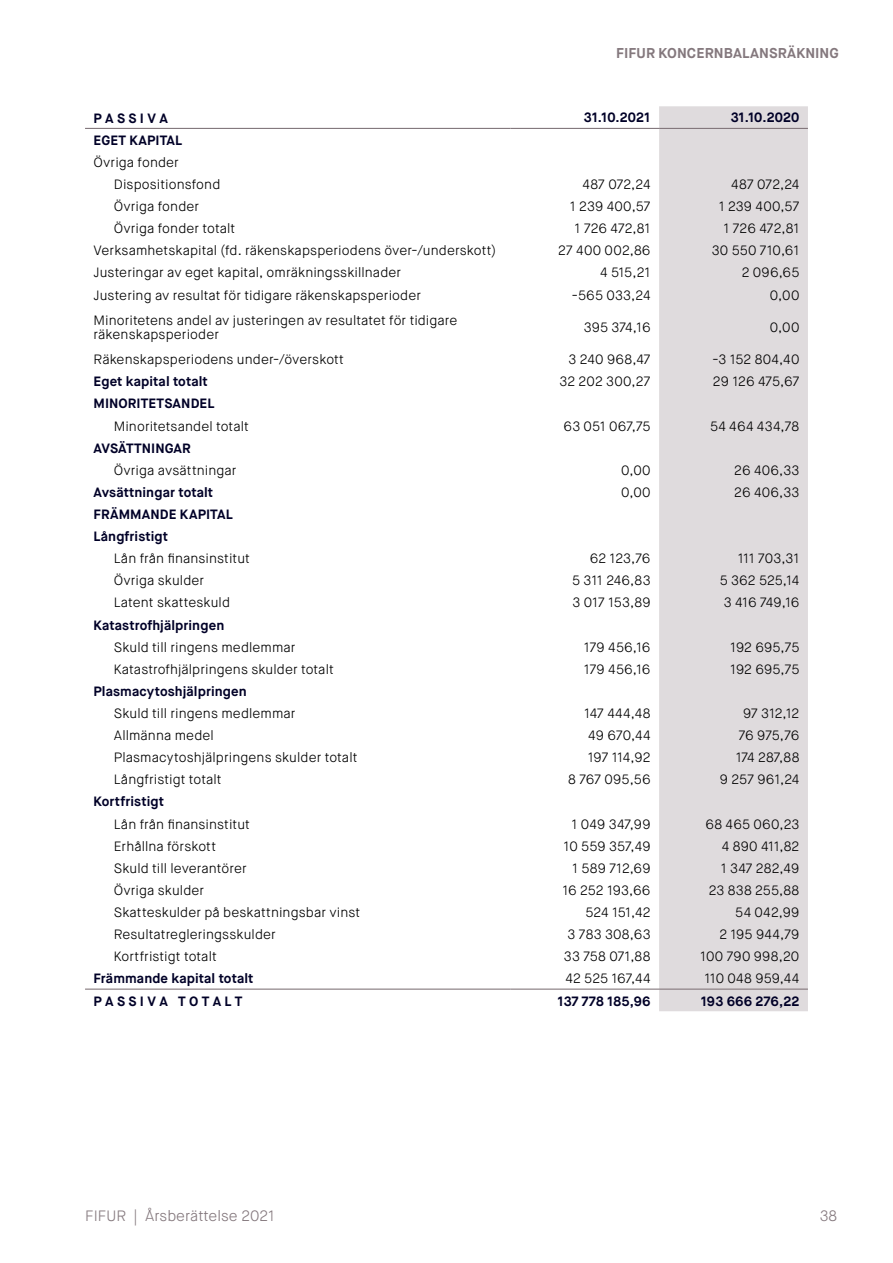
<style>
.page{position:relative;width:893px;height:1263px;background:#fff}
.page>*{position:absolute;margin:0;border:0;box-sizing:border-box;transform-origin:0 0}
.t1{font:300 15px "Maison Neue";color:#84787d}
.t2{font:700 14.25px "Maison Neue";letter-spacing:.005em;color:#84787d}
.t3{font:300 13.5px/22px "Maison Neue";letter-spacing:.01em;color:#000}
.t4{font:700 13.5px/22px "Maison Neue";letter-spacing:.01em;color:#000027}
</style>
<div class="page">
<div style="left:659px;top:106px;width:149px;height:905px;background:#dfdbdd"></div>
<hr style="left:510px;top:988px;width:149px;height:2px;background:#84787d">
<hr style="left:659px;top:988px;width:149px;height:2px;background:#84787d">
<hr style="left:510px;top:128px;width:149px;height:1px;background:#84787d">
<hr style="left:659px;top:128px;width:149px;height:1px;background:#84787d">
<hr style="left:85px;top:988px;width:425px;height:2px;background:#84787d">
<hr style="left:85px;top:128px;width:425px;height:1px;background:#84787d">
<p class="t2" style="left:616px;top:44px;width:224px">FIFUR KONCERNBALANSRÄKNING</p>
<p class="t4" style="left:94px;top:107px;width:76px">P A S S I V A</p>
<p class="t4" style="left:584px;top:107px;width:68px">31.10.2021</p>
<p class="t4" style="left:731px;top:107px;width:70px">31.10.2020</p>
<p class="t4" style="left:94px;top:129px;width:90px">EGET KAPITAL</p>
<p class="t3" style="left:114px;top:151px;width:108px;text-indent:-20px">Övriga fonder<br>Dispositionsfond</p>
<p class="t3" style="left:582px;top:173px;width:70px">487 072,24</p>
<p class="t3" style="left:731px;top:173px;width:70px">487 072,24</p>
<p class="t3" style="left:114px;top:195px;width:87px">Övriga fonder</p>
<p class="t3" style="left:570px;top:195px;width:82px">1 239 400,57</p>
<p class="t3" style="left:719px;top:195px;width:82px">1 239 400,57</p>
<p class="t3" style="left:114px;top:218px;width:123px">Övriga fonder totalt</p>
<p class="t3" style="left:575px;top:218px;width:77px">1 726 472,81</p>
<p class="t3" style="left:723px;top:218px;width:77px">1 726 472,81</p>
<p class="t3" style="left:94px;top:240px;width:404px">Verksamhetskapital (fd. räkenskapsperiodens över-/underskott)</p>
<p class="t3" style="left:558px;top:240px;width:94px">27 400 002,86</p>
<p class="t3" style="left:712px;top:240px;width:89px">30 550 710,61</p>
<p class="t3" style="left:94px;top:262px;width:309px">Justeringar av eget kapital, omräkningsskillnader</p>
<p class="t3" style="left:600px;top:262px;width:52px">4 515,21</p>
<p class="t3" style="left:742px;top:262px;width:59px">2 096,65</p>
<p class="t3" style="left:94px;top:284px;width:329px">Justering av resultat för tidigare räkenskapsperioder</p>
<p class="t3" style="left:572px;top:284px;width:80px">-565 033,24</p>
<p class="t3" style="left:770px;top:284px;width:31px">0,00</p>
<p class="t3" style="left:94px;top:314px;width:365px;line-height:13.5px">Minoritetens andel av justeringen av resultatet för tidigare räkenskapsperioder</p>
<p class="t3" style="left:584px;top:316px;width:68px">395 374,16</p>
<p class="t3" style="left:770px;top:316px;width:31px">0,00</p>
<p class="t3" style="left:94px;top:349px;width:252px">Räkenskapsperiodens under-/överskott</p>
<p class="t3" style="left:569px;top:349px;width:84px">3 240 968,47</p>
<p class="t3" style="left:712px;top:349px;width:89px">-3 152 804,40</p>
<p class="t4" style="left:94px;top:371px;width:116px">Eget kapital totalt</p>
<p class="t3" style="left:559px;top:371px;width:93px">32 202 300,27</p>
<p class="t3" style="left:713px;top:371px;width:88px">29 126 475,67</p>
<p class="t4" style="left:94px;top:393px;width:122px">MINORITETSANDEL</p>
<p class="t3" style="left:114px;top:415px;width:137px">Minoritetsandel totalt</p>
<p class="t3" style="left:563px;top:415px;width:89px">63 051 067,75</p>
<p class="t3" style="left:710px;top:415px;width:91px">54 464 434,78</p>
<p class="t4" style="left:94px;top:437px;width:99px">AVSÄTTNINGAR</p>
<p class="t3" style="left:114px;top:459px;width:124px">Övriga avsättningar</p>
<p class="t3" style="left:621px;top:459px;width:31px">0,00</p>
<p class="t3" style="left:734px;top:459px;width:67px">26 406,33</p>
<p class="t4" style="left:94px;top:481px;width:121px">Avsättningar totalt</p>
<p class="t3" style="left:621px;top:481px;width:31px">0,00</p>
<p class="t3" style="left:734px;top:481px;width:67px">26 406,33</p>
<p class="t4" style="left:94px;top:503px;width:141px">FRÄMMANDE KAPITAL<br>Långfristigt</p>
<p class="t3" style="left:114px;top:548px;width:138px">Lån från finansinstitut</p>
<p class="t3" style="left:590px;top:548px;width:62px">62 123,76</p>
<p class="t3" style="left:738px;top:548px;width:63px">111 703,31</p>
<p class="t3" style="left:114px;top:570px;width:92px">Övriga skulder</p>
<p class="t3" style="left:572px;top:570px;width:80px">5 311 246,83</p>
<p class="t3" style="left:720px;top:570px;width:81px">5 362 525,14</p>
<p class="t3" style="left:114px;top:592px;width:118px">Latent skatteskuld</p>
<p class="t3" style="left:572px;top:592px;width:80px">3 017 153,89</p>
<p class="t3" style="left:724px;top:592px;width:77px">3 416 749,16</p>
<p class="t4" style="left:94px;top:614px;width:132px">Katastrofhjälpringen</p>
<p class="t3" style="left:114px;top:636px;width:183px">Skuld till ringens medlemmar</p>
<p class="t3" style="left:584px;top:636px;width:68px">179 456,16</p>
<p class="t3" style="left:730px;top:636px;width:71px">192 695,75</p>
<p class="t3" style="left:114px;top:658px;width:222px">Katastrofhjälpringens skulder totalt</p>
<p class="t3" style="left:584px;top:658px;width:68px">179 456,16</p>
<p class="t3" style="left:730px;top:658px;width:71px">192 695,75</p>
<p class="t4" style="left:94px;top:680px;width:155px">Plasmacytoshjälpringen</p>
<p class="t3" style="left:114px;top:702px;width:183px">Skuld till ringens medlemmar</p>
<p class="t3" style="left:584px;top:702px;width:68px">147 444,48</p>
<p class="t3" style="left:743px;top:702px;width:58px">97 312,12</p>
<p class="t3" style="left:114px;top:724px;width:102px">Allmänna medel</p>
<p class="t3" style="left:588px;top:724px;width:64px">49 670,44</p>
<p class="t3" style="left:739px;top:724px;width:62px">76 975,76</p>
<p class="t3" style="left:114px;top:747px;width:245px">Plasmacytoshjälpringens skulder totalt</p>
<p class="t3" style="left:588px;top:747px;width:64px">197 114,92</p>
<p class="t3" style="left:736px;top:747px;width:65px">174 287,88</p>
<p class="t3" style="left:114px;top:769px;width:109px">Långfristigt totalt</p>
<p class="t3" style="left:568px;top:769px;width:84px">8 767 095,56</p>
<p class="t3" style="left:720px;top:769px;width:81px">9 257 961,24</p>
<p class="t4" style="left:94px;top:791px;width:72px">Kortfristigt</p>
<p class="t3" style="left:114px;top:813px;width:138px">Lån från finansinstitut</p>
<p class="t3" style="left:571px;top:813px;width:81px">1 049 347,99</p>
<p class="t3" style="left:705px;top:813px;width:95px">68 465 060,23</p>
<p class="t3" style="left:114px;top:835px;width:104px">Erhållna förskott</p>
<p class="t3" style="left:563px;top:835px;width:89px">10 559 357,49</p>
<p class="t3" style="left:722px;top:835px;width:79px">4 890 411,82</p>
<p class="t3" style="left:114px;top:857px;width:134px">Skuld till leverantörer</p>
<p class="t3" style="left:572px;top:857px;width:80px">1 589 712,69</p>
<p class="t3" style="left:721px;top:857px;width:80px">1 347 282,49</p>
<p class="t3" style="left:114px;top:879px;width:92px">Övriga skulder</p>
<p class="t3" style="left:562px;top:879px;width:90px">16 252 193,66</p>
<p class="t3" style="left:709px;top:879px;width:92px">23 838 255,88</p>
<p class="t3" style="left:114px;top:901px;width:248px">Skatteskulder på beskattningsbar vinst</p>
<p class="t3" style="left:585px;top:901px;width:67px">524 151,42</p>
<p class="t3" style="left:735px;top:901px;width:66px">54 042,99</p>
<p class="t3" style="left:114px;top:923px;width:164px">Resultatregleringsskulder</p>
<p class="t3" style="left:568px;top:923px;width:84px">3 783 308,63</p>
<p class="t3" style="left:719px;top:923px;width:82px">2 195 944,79</p>
<p class="t3" style="left:114px;top:946px;width:105px">Kortfristigt totalt</p>
<p class="t3" style="left:564px;top:946px;width:88px">33 758 071,88</p>
<p class="t3" style="left:700px;top:946px;width:101px">100 790 998,20</p>
<p class="t4" style="left:94px;top:968px;width:161px">Främmande kapital totalt</p>
<p class="t3" style="left:565px;top:968px;width:87px">42 525 167,44</p>
<p class="t3" style="left:704px;top:968px;width:97px">110 048 959,44</p>
<p class="t4" style="left:94px;top:990px;width:151px">P A S S I V A T O T A L T</p>
<p class="t4" style="left:558px;top:990px;width:94px">137 778 185,96</p>
<p class="t4" style="left:701px;top:990px;width:100px">193 666 276,22</p>
<p class="t1" style="left:85px;top:1206px;width:191px">FIFUR | Årsberättelse 2021</p>
<p class="t1" style="left:820px;top:1206px;width:19px">38</p>
</div>
